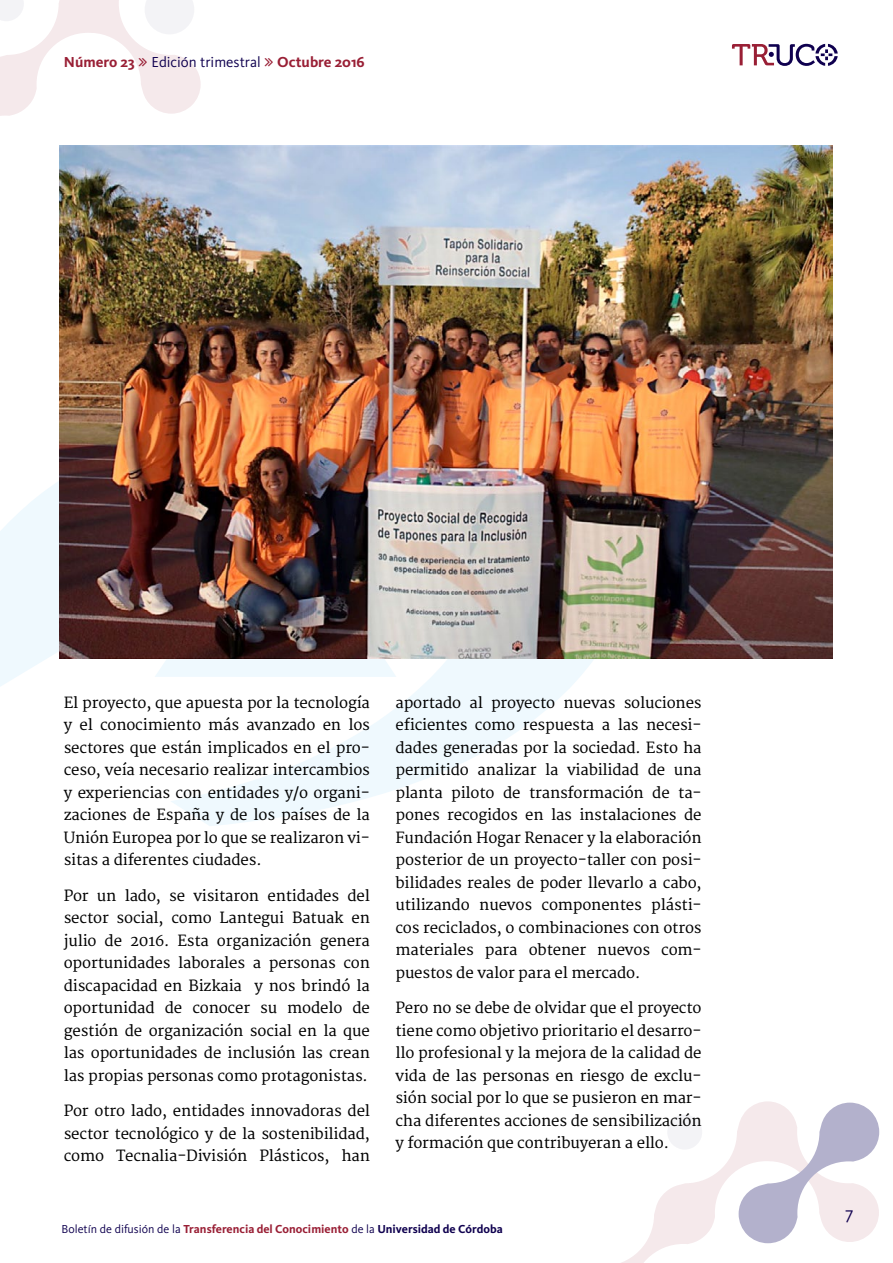
<style>
.page{position:relative;width:893px;height:1263px;background:#fff}
.page>*{position:absolute;margin:0;border:0;box-sizing:border-box;transform-origin:0 0}
.t1{font:18px "Kievit OT";color:#0f004f}
.t2{font:15px/22.5px "Merriweather";letter-spacing:-.01em;color:#000;text-align:justify}
.t3{font:700 15px "Kievit OT";color:#991f35}
.t4{font:700 12px "Kievit OT";color:#991f35}
.s1{font-weight:400;color:#0f004f}
.s2{color:#0f004f}
</style>
<div class="page">
<svg style="left:0;top:406px;width:594px;height:420px"></svg>
<svg style="left:621px;top:1101px;width:150px;height:162px"></svg>
<svg style="left:739px;top:1102px;width:140px;height:141px"></svg>
<svg style="left:732px;top:44px;width:106px;height:22px"></svg>
<img style="left:60px;top:146px;width:772px;height:513px">
<svg style="left:0;top:0;width:201px;height:197px"></svg>
<p class="t3" style="left:64px;top:53px;width:302px">Número 23 <span class="s1">Edición trimestral</span> Octubre 2016</p>
<p class="t2" style="left:64px;top:692px;width:308px">El proyecto, que apuesta por la tecnología y el conocimiento más avanzado en los sectores que están implicados en el pro&shy;ceso, veía necesario realizar intercambios y experiencias con entidades y/o organi&shy;zaciones de España y de los países de la Unión Europea por lo que se realizaron vi&shy;sitas a diferentes ciudades.</p>
<p class="t2" style="left:64px;top:885px;width:308px">Por un lado, se visitaron entidades del sector social, como Lantegui Batuak en julio de 2016. Esta organización genera oportunidades laborales a personas con discapacidad en Bizkaia y nos brindó la oportunidad de conocer su modelo de gestión de organización social en la que las oportunidades de inclusión las crean las propias personas como protagonistas.</p>
<p class="t2" style="left:64px;top:1100px;width:308px">Por otro lado, entidades innovadoras del sector tecnológico y de la sostenibilidad, como Tecnalia-División Plásticos, han</p>
<p class="t2" style="left:395px;top:692px;width:308px">aportado al proyecto nuevas soluciones eficientes como respuesta a las necesi&shy;dades generadas por la sociedad. Esto ha permitido analizar la viabilidad de una planta piloto de transformación de ta&shy;pones recogidos en las instalaciones de Fundación Hogar Renacer y la elaboración posterior de un proyecto-taller con posi&shy;bilidades reales de poder llevarlo a cabo, utilizando nuevos componentes plásti&shy;cos reciclados, o combinaciones con otros materiales para obtener nuevos com&shy;puestos de valor para el mercado.</p>
<p class="t2" style="left:395px;top:997px;width:308px">Pero no se debe de olvidar que el proyecto tiene como objetivo prioritario el desarro&shy;llo profesional y la mejora de la calidad de vida de las personas en riesgo de exclu&shy;sión social por lo que se pusieron en mar&shy;cha diferentes acciones de sensibilización y formación que contribuyeran a ello.</p>
<p class="t4" style="left:62px;top:1222px;width:443px"><span class="s1">Boletín de difusión de la</span> Transferencia del Conocimiento <span class="s1">de la</span> <span class="s2">Universidad de Córdoba</span></p>
<p class="t1" style="left:845px;top:1202px;width:10px">7</p>
</div>
